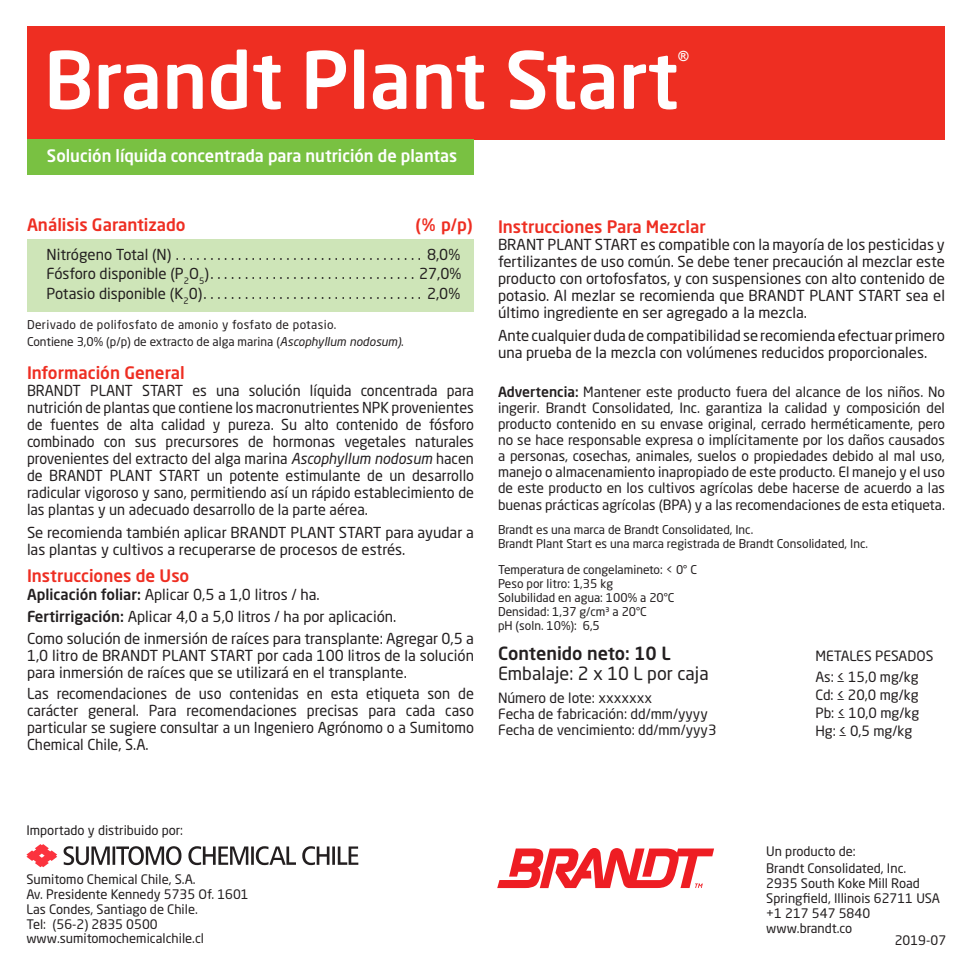
<style>
.page{position:relative;width:972px;height:972px;background:#fff}
.page>*{position:absolute;margin:0;border:0;box-sizing:border-box;transform-origin:0 0}
.t1{font:500 78px "Neo Sans Pro";color:#fff}
.t2{font:18px "Neo Sans Pro";color:#231f20}
.t3{font:500 18px "Neo Sans Pro";color:#231f20}
.t4{font:500 17px "Neo Sans Pro";color:#ee2e22}
.t5{font:500 17px "Neo Sans Pro";color:#fff}
.t6{font:15px/17px "Neo Sans Pro";color:#231f20;text-align:justify}
.t7{font:15px/17px "Neo Sans Pro";color:#231f20;text-align:justify;scale:.96 1}
.t8{font:14px/16.2px "Neo Sans Pro";color:#231f20;text-align:justify}
.t9{font:700 14px "Arial";color:#fff}
.t10{font:13px "Neo Sans Pro";color:#231f20}
.t11{font:12px "Neo Sans Pro";color:#231f20}
.t12{font:12px "Neo Sans Pro";letter-spacing:.03em;color:#231f20}
.s1{font-style:italic}
.s2{font-weight:500}
</style>
<div class="page">
<div style="left:27px;top:240px;width:447px;height:72px;background:#cee5b8"></div>
<div style="left:27px;top:26px;width:918px;height:113px;background:#ee2e22"></div>
<div style="left:27px;top:139px;width:447px;height:36px;background:#79c142"></div>
<svg style="left:497px;top:848px;width:217px;height:40px"></svg>
<svg style="left:26px;top:844px;width:31px;height:23px"></svg>
<svg style="left:64px;top:846px;width:294px;height:19px"></svg>
<p class="t1" style="left:44px;top:31px;width:636px">Brandt Plant Start</p>
<p class="t9" style="left:679px;top:46px;width:12px">®</p>
<p class="t5" style="left:47px;top:145px;width:412px">Solución líquida concentrada para nutrición de plantas</p>
<p class="t4" style="left:27px;top:214px;width:160px">Análisis Garantizado</p>
<p class="t4" style="left:415px;top:214px;width:59px">(% p/p)</p>
<p class="t6" style="left:47px;top:245px;width:415px">Nitrógeno Total (N) . . . . . . . . . . . . . . . . . . . . . . . . . . . . . . . . . . . . 8,0%</p>
<p class="t6" style="left:47px;top:265px;width:416px">Fósforo disponible (P<sub>2</sub>O<sub>5</sub>) . . . . . . . . . . . . . . . . . . . . . . . . . . . . . . 27,0%</p>
<p class="t6" style="left:47px;top:285px;width:415px">Potasio disponible (K<sub>2</sub>0) . . . . . . . . . . . . . . . . . . . . . . . . . . . . . . . . 2,0%</p>
<p class="t12" style="left:27px;top:317px;width:310px">Derivado de polifosfato de amonio y fosfato de potasio.</p>
<p class="t11" style="left:27px;top:334px;width:377px">Contiene 3,0% (p/p) de extracto de alga marina (<span class="s1">Ascophyllum nodosum)</span>.</p>
<p class="t4" style="left:27px;top:362px;width:159px">Información General</p>
<p class="t7" style="left:27px;top:382px;width:467px">BRANDT PLANT START es una solución líquida concentrada para nutrición de plantas que contiene los macronutrientes NPK provenientes de fuentes de alta calidad y pureza. Su alto contenido de fósforo combinado con sus precursores de hormonas vegetales naturales provenientes del extracto del alga marina <span class="s1">Ascophyllum nodosum</span> hacen de BRANDT PLANT START un potente estimulante de un desarrollo radicular vigoroso y sano, permitiendo así un rápido establecimiento de las plantas y un adecuado desarrollo de la parte aérea.</p>
<p class="t6" style="left:27px;top:524px;width:449px">Se recomienda también aplicar BRANDT PLANT START para ayudar a las plantas y cultivos a recuperarse de procesos de estrés.</p>
<p class="t4" style="left:27px;top:565px;width:164px">Instrucciones de Uso</p>
<p class="t6" style="left:27px;top:586px;width:292px"><span class="s2">Aplicación foliar:</span> Aplicar 0,5 a 1,0 litros / ha.</p>
<p class="t6" style="left:27px;top:607px;width:369px"><span class="s2">Fertirrigación:</span> Aplicar 4,0 a 5,0 litros / ha por aplicación.</p>
<p class="t6" style="left:27px;top:630px;width:449px">Como solución de inmersión de raíces para transplante: Agregar 0,5 a 1,0 litro de BRANDT PLANT START por cada 100 litros de la solución para inmersión de raíces que se utilizará en el transplante.</p>
<p class="t6" style="left:27px;top:685px;width:449px">Las recomendaciones de uso contenidas en esta etiqueta son de carácter general. Para recomendaciones precisas para cada caso particular se sugiere consultar a un Ingeniero Agrónomo o a Sumitomo Chemical Chile, S.A.</p>
<p class="t4" style="left:498px;top:216px;width:209px">Instrucciones Para Mezclar</p>
<p class="t6" style="left:498px;top:236px;width:449px">BRANT PLANT START es compatible con la mayoría de los pesticidas y fertilizantes de uso común. Se debe tener precaución al mezclar este producto con ortofosfatos, y con suspensiones con alto contenido de potasio. Al mezlar se recomienda que BRANDT PLANT START sea el último ingrediente en ser agregado a la mezcla.</p>
<p class="t6" style="left:498px;top:327px;width:449px">Ante cualquier duda de compatibilidad se recomienda efectuar primero una prueba de la mezcla con volúmenes reducidos proporcionales.</p>
<p class="t8" style="left:498px;top:383px;width:449px"><span class="s2">Advertencia:</span> Mantener este producto fuera del alcance de los niños. No ingerir. Brandt Consolidated, Inc. garantiza la calidad y composición del producto contenido en su envase original, cerrado herméticamente, pero no se hace responsable expresa o implícitamente por los daños causados a personas, cosechas, animales, suelos o propiedades debido al mal uso, manejo o almacenamiento inapropiado de este producto. El manejo y el uso de este producto en los cultivos agrícolas debe hacerse de acuerdo a las buenas prácticas agrícolas (BPA) y a las recomendaciones de esta etiqueta.</p>
<p class="t11" style="left:498px;top:522px;width:255px">Brandt es una marca de Brandt Consolidated, Inc.</p>
<p class="t11" style="left:498px;top:536px;width:370px">Brandt Plant Start es una marca registrada de Brandt Consolidated, Inc.</p>
<p class="t11" style="left:498px;top:562px;width:200px">Temperatura de congelamineto: &lt; 0° C</p>
<p class="t11" style="left:498px;top:576px;width:117px">Peso por litro: 1,35 kg</p>
<p class="t11" style="left:498px;top:590px;width:178px">Solubilidad en agua: 100% a 20°C</p>
<p class="t11" style="left:498px;top:604px;width:150px">Densidad: 1,37 g/cm³ a 20°C</p>
<p class="t11" style="left:498px;top:618px;width:103px">pH (soln. 10%): 6,5</p>
<p class="t3" style="left:498px;top:642px;width:174px">Contenido neto: 10 L</p>
<p class="t2" style="left:498px;top:663px;width:212px">Embalaje: 2 x 10 L por caja</p>
<p class="t8" style="left:498px;top:690px;width:156px">Número de lote: xxxxxxx</p>
<p class="t8" style="left:498px;top:706px;width:211px">Fecha de fabricación: dd/mm/yyyy</p>
<p class="t8" style="left:498px;top:722px;width:220px">Fecha de vencimiento: dd/mm/yyy3</p>
<p class="t8" style="left:815px;top:647px;width:120px">METALES PESADOS</p>
<p class="t8" style="left:815px;top:668px;width:105px">As: ≤ 15,0 mg/kg</p>
<p class="t8" style="left:815px;top:686px;width:105px">Cd: ≤ 20,0 mg/kg</p>
<p class="t8" style="left:815px;top:704px;width:105px">Pb: ≤ 10,0 mg/kg</p>
<p class="t8" style="left:815px;top:722px;width:98px">Hg: ≤ 0,5 mg/kg</p>
<p class="t10" style="left:26px;top:823px;width:158px">Importado y distribuido por:</p>
<p class="t10" style="left:26px;top:871px;width:169px">Sumitomo Chemical Chile, S.A.</p>
<p class="t10" style="left:26px;top:886px;width:224px">Av. Presidente Kennedy 5735 Of. 1601</p>
<p class="t10" style="left:26px;top:901px;width:171px">Las Condes, Santiago de Chile.</p>
<p class="t10" style="left:26px;top:916px;width:133px">Tel: (56-2) 2835 0500</p>
<p class="t10" style="left:26px;top:930px;width:179px">www.sumitomochemicalchile.cl</p>
<p class="t10" style="left:766px;top:843px;width:91px">Un producto de:</p>
<p class="t10" style="left:766px;top:860px;width:140px">Brandt Consolidated, Inc.</p>
<p class="t10" style="left:766px;top:875px;width:155px">2935 South Koke Mill Road</p>
<p class="t10" style="left:766px;top:890px;width:175px">Springfield, Illinois 62711 USA</p>
<p class="t10" style="left:766px;top:905px;width:106px">+1 217 547 5840</p>
<p class="t10" style="left:766px;top:920px;width:87px">www.brandt.co</p>
<p class="t10" style="left:895px;top:932px;width:53px">2019-07</p>
</div>
